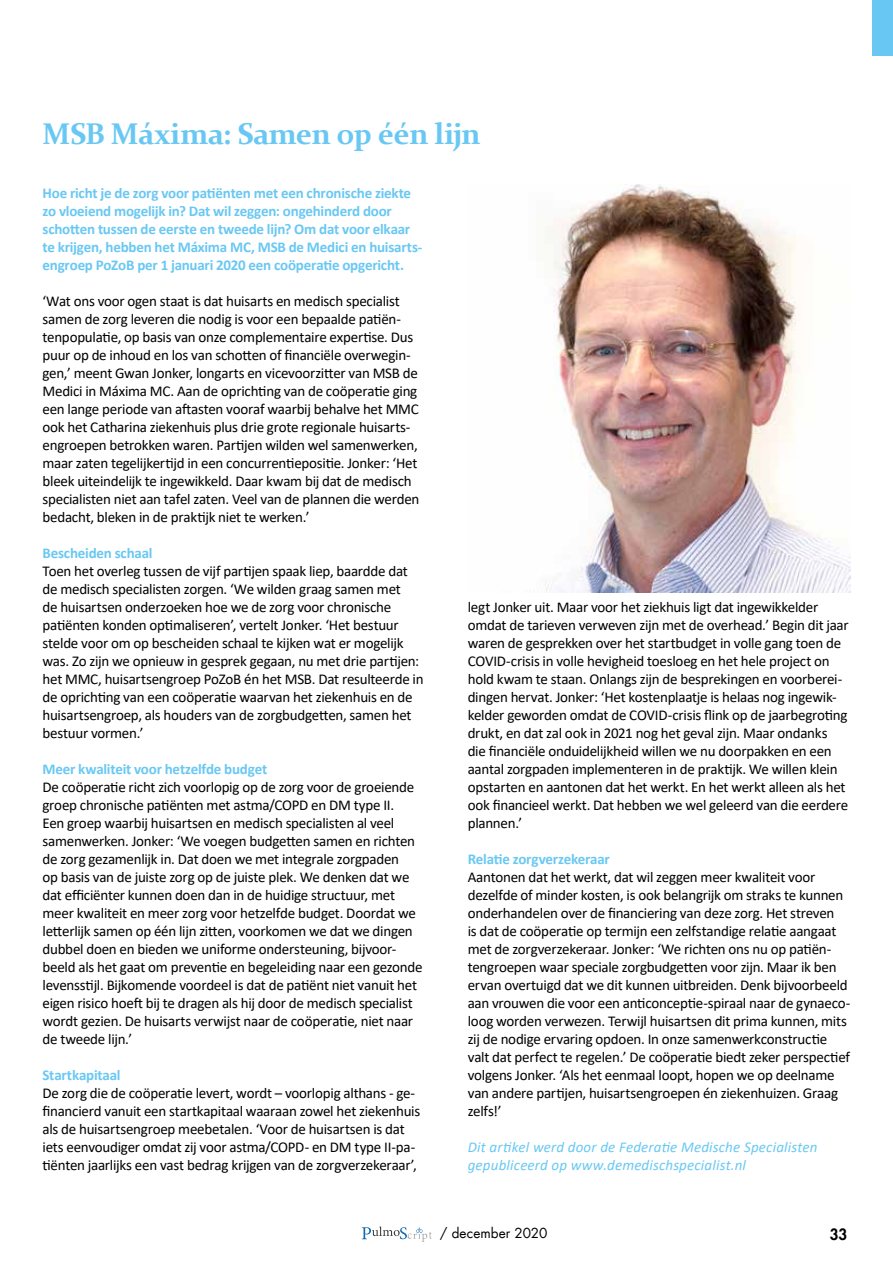
<style>
.page{position:relative;width:893px;height:1263px;background:#fff}
.page>*{position:absolute;margin:0;border:0;box-sizing:border-box;transform-origin:0 0}
.t1{font:700 30px "Constantia";letter-spacing:-.015em;color:#69c8f3}
.t2{font:15px/18px "Calibri";letter-spacing:-.02em;color:#000}
.t3{font:700 15px/18px "Calibri";letter-spacing:-.015em;color:#69c8f3}
.t4{font:italic 15px/18px "Calibri";letter-spacing:.01em;color:#69c8f3}
.t5{font:800 15px "Futura LT";color:#000}
.t6{font:13.5px "Futura LT";letter-spacing:.005em;color:#000}
</style>
<div class="page">
<svg style="left:362px;top:1226px;width:70px;height:16px"></svg>
<div style="left:873px;top:0;width:20px;height:55px;background:#69c8f3"></div>
<img style="left:545px;top:185px;width:305px;height:407px">
<h1 class="t1" style="left:43px;top:113px;width:440px">MSB Máxima: Samen op één lijn</h1>
<p class="t3" style="left:43px;top:184px;width:381px">Hoe richt je de zorg voor patiënten met een chronische ziekte zo vloeiend mogelijk in? Dat wil zeggen: ongehinderd door schotten tussen de eerste en tweede lijn? Om dat voor elkaar te krijgen, hebben het Máxima MC, MSB de Medici en huisarts&shy;engroep PoZoB per 1 januari 2020 een coöperatie opgericht.</p>
<p class="t2" style="left:43px;top:292px;width:378px">‘Wat ons voor ogen staat is dat huisarts en medisch specialist samen de zorg leveren die nodig is voor een bepaalde patiën&shy;tenpopulatie, op basis van onze complementaire expertise. Dus puur op de inhoud en los van schotten of financiële overwegin&shy;gen,’ meent Gwan Jonker, longarts en vicevoorzitter van MSB de Medici in Máxima MC. Aan de oprichting van de coöperatie ging een lange periode van aftasten vooraf waarbij behalve het MMC ook het Catharina ziekenhuis plus drie grote regionale huisarts&shy;engroepen betrokken waren. Partijen wilden wel samenwerken, maar zaten tegelijkertijd in een concurrentiepositie. Jonker: ‘Het bleek uiteindelijk te ingewikkeld. Daar kwam bij dat de medisch specialisten niet aan tafel zaten. Veel van de plannen die werden bedacht, bleken in de praktijk niet te werken.’</p>
<p class="t3" style="left:43px;top:544px;width:111px">Bescheiden schaal</p>
<p class="t2" style="left:43px;top:562px;width:383px">Toen het overleg tussen de vijf partijen spaak liep, baardde dat de medisch specialisten zorgen. ‘We wilden graag samen met<br>de huisartsen onderzoeken hoe we de zorg voor chronische patiënten konden optimaliseren’, vertelt Jonker. ‘Het bestuur stelde voor om op bescheiden schaal te kijken wat er mogelijk was. Zo zijn we opnieuw in gesprek gegaan, nu met drie partijen: het MMC, huisartsengroep PoZoB én het MSB. Dat resulteerde in de oprichting van een coöperatie waarvan het ziekenhuis en de huisartsengroep, als houders van de zorgbudgetten, samen het bestuur vormen.’</p>
<p class="t3" style="left:43px;top:760px;width:226px">Meer kwaliteit voor hetzelfde budget</p>
<p class="t2" style="left:43px;top:778px;width:382px">De coöperatie richt zich voorlopig op de zorg voor de groeiende groep chronische patiënten met astma/COPD en DM type II.<br>Een groep waarbij huisartsen en medisch specialisten al veel samenwerken. Jonker: ‘We voegen budgetten samen en richten de zorg gezamenlijk in. Dat doen we met integrale zorgpaden<br>op basis van de juiste zorg op de juiste plek. We denken dat we dat efficiënter kunnen doen dan in de huidige structuur, met meer kwaliteit en meer zorg voor hetzelfde budget. Doordat we letterlijk samen op één lijn zitten, voorkomen we dat we dingen dubbel doen en bieden we uniforme ondersteuning, bijvoor&shy;beeld als het gaat om preventie en begeleiding naar een gezonde levensstijl. Bijkomende voordeel is dat de patiënt niet vanuit het eigen risico hoeft bij te dragen als hij door de medisch specialist wordt gezien. De huisarts verwijst naar de coöperatie, niet naar de tweede lijn.’</p>
<p class="t3" style="left:43px;top:1066px;width:80px">Startkapitaal</p>
<p class="t2" style="left:43px;top:1084px;width:379px">De zorg die de coöperatie levert, wordt – voorlopig althans - ge&shy;financierd vanuit een startkapitaal waaraan zowel het ziekenhuis als de huisartsengroep meebetalen. ‘Voor de huisartsen is dat iets eenvoudiger omdat zij voor astma/COPD- en DM type II-pa&shy;tiënten jaarlijks een vast bedrag krijgen van de zorgverzekeraar’,</p>
<p class="t2" style="left:468px;top:598px;width:382px">legt Jonker uit. Maar voor het ziekhuis ligt dat ingewikkelder omdat de tarieven verweven zijn met de overhead.’ Begin dit jaar waren de gesprekken over het startbudget in volle gang toen de COVID-crisis in volle hevigheid toesloeg en het hele project on hold kwam te staan. Onlangs zijn de besprekingen en voorberei&shy;dingen hervat. Jonker: ‘Het kostenplaatje is helaas nog ingewik&shy;kelder geworden omdat de COVID-crisis flink op de jaarbegroting drukt, en dat zal ook in 2021 nog het geval zijn. Maar ondanks die financiële onduidelijkheid willen we nu doorpakken en een aantal zorgpaden implementeren in de praktijk. We willen klein opstarten en aantonen dat het werkt. En het werkt alleen als het ook financieel werkt. Dat hebben we wel geleerd van die eerdere plannen.’</p>
<p class="t3" style="left:468px;top:850px;width:144px">Relatie zorgverzekeraar</p>
<p class="t2" style="left:468px;top:868px;width:384px">Aantonen dat het werkt, dat wil zeggen meer kwaliteit voor dezelfde of minder kosten, is ook belangrijk om straks te kunnen onderhandelen over de financiering van deze zorg. Het streven<br>is dat de coöperatie op termijn een zelfstandige relatie aangaat met de zorgverzekeraar. Jonker: ‘We richten ons nu op patiën&shy;tengroepen waar speciale zorgbudgetten voor zijn. Maar ik ben ervan overtuigd dat we dit kunnen uitbreiden. Denk bijvoorbeeld aan vrouwen die voor een anticonceptie-spiraal naar de gynaeco&shy;loog worden verwezen. Terwijl huisartsen dit prima kunnen, mits zij de nodige ervaring opdoen. In onze samenwerkconstructie valt dat perfect te regelen.’ De coöperatie biedt zeker perspectief volgens Jonker. ‘Als het eenmaal loopt, hopen we op deelname van andere partijen, huisartsengroepen én ziekenhuizen. Graag zelfs!’</p>
<p class="t4" style="left:468px;top:1137px;width:351px">Dit artikel werd door de Federatie Medische Specialisten gepubliceerd op www.demedischspecialist.nl</p>
<p class="t6" style="left:440px;top:1225px;width:109px">/ december 2020</p>
<p class="t5" style="left:830px;top:1224px;width:19px">33</p>
</div>
